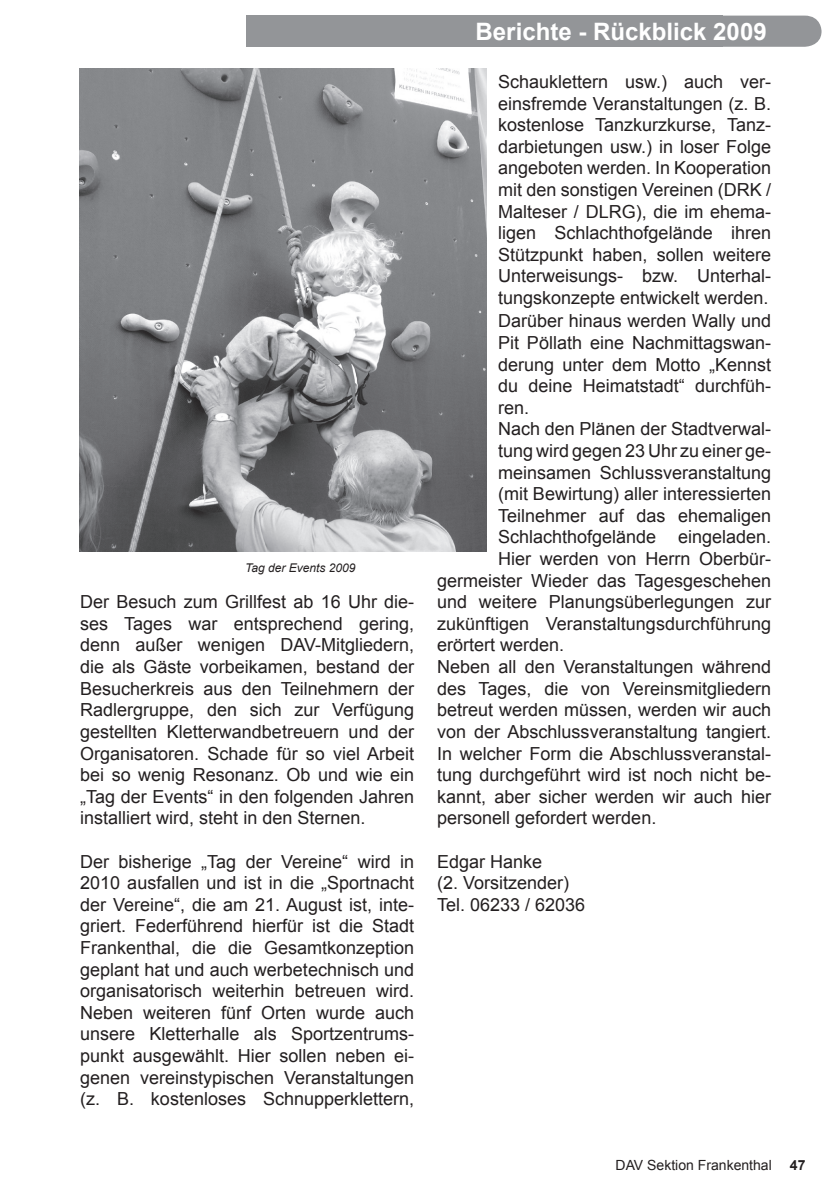
<style>
.page{position:relative;width:840px;height:1191px;background:#fff}
.page>*{position:absolute;margin:0;border:0;box-sizing:border-box;transform-origin:0 0}
.t1{font:700 24px "Arial";color:#fff}
.t2{font:18px/21.6px "Arial";color:#231f20;text-align:justify}
.t3{font:14px "Arial";color:#231f20}
.t4{font:700 14px "Arial";color:#231f20}
.t5{font:italic 12px "Arial";color:#231f20}
</style>
<div class="page">
<div style="left:721px;top:16px;width:100px;height:31px;background:#939598"></div>
<div style="left:246px;top:16px;width:475px;height:31px;background:#939598"></div>
<img style="left:79px;top:68px;width:407px;height:483px">
<p class="t5" style="left:245px;top:561px;width:112px">Tag der Events 2009</p>
<p class="t2" style="left:80px;top:591px;width:335px">Der Besuch zum Grillfest ab 16 Uhr die&shy;ses Tages war entsprechend gering, denn außer wenigen DAV-Mitgliedern, die als Gäste vorbeikamen, bestand der Besucherkreis aus den Teilnehmern der Radlergruppe, den sich zur Verfügung gestellten Kletterwandbetreuern und der Organisatoren. Schade für so viel Arbeit bei so wenig Resonanz. Ob und wie ein „Tag der Events“ in den folgenden Jahren installiert wird, steht in den Sternen.</p>
<p class="t2" style="left:80px;top:850px;width:335px">Der bisherige „Tag der Vereine“ wird in 2010 ausfallen und ist in die „Sportnacht der Vereine“, die am 21. August ist, inte&shy;griert. Federführend hierfür ist die Stadt Frankenthal, die die Gesamtkonzeption geplant hat und auch werbetechnisch und organisatorisch weiterhin betreuen wird.<br>Neben weiteren fünf Orten wurde auch unsere Kletterhalle als Sportzentrums&shy;punkt ausgewählt. Hier sollen neben ei&shy;genen vereinstypischen Veranstaltungen (z. B. kostenloses Schnupperklettern,</p>
<h1 class="t1" style="left:475px;top:18px;width:292px">Berichte - Rückblick 2009</h1>
<p class="t2" style="left:497px;top:71px;width:274px">Schauklettern usw.) auch ver&shy;einsfremde Veranstaltungen (z. B. kostenlose Tanzkurzkurse, Tanz&shy;darbietungen usw.) in loser Folge angeboten werden. In Kooperation mit den sonstigen Vereinen (DRK / Malteser / DLRG), die im ehema&shy;ligen Schlachthofgelände ihren Stützpunkt haben, sollen weitere Unterweisungs- bzw. Unterhal&shy;tungskonzepte entwickelt werden.</p>
<p class="t2" style="left:497px;top:310px;width:274px">Darüber hinaus werden Wally und</p>
<p class="t2" style="left:497px;top:332px;width:274px">Pit Pöllath eine Nachmittagswan-</p>
<p class="t2" style="left:497px;top:353px;width:274px">derung unter dem Motto „Kennst</p>
<p class="t2" style="left:497px;top:375px;width:274px">du deine Heimatstadt“ durchfüh-</p>
<p class="t2" style="left:497px;top:397px;width:33px">ren.</p>
<p class="t2" style="left:497px;top:418px;width:274px">Nach den Plänen der Stadtverwal-</p>
<p class="t2" style="left:497px;top:440px;width:274px">tung wird gegen 23 Uhr zu einer ge-</p>
<p class="t2" style="left:497px;top:461px;width:274px">meinsamen Schlussveranstaltung</p>
<p class="t2" style="left:497px;top:483px;width:274px">(mit Bewirtung) aller interessierten</p>
<p class="t2" style="left:497px;top:505px;width:274px">Teilnehmer auf das ehemaligen</p>
<p class="t2" style="left:497px;top:526px;width:274px">Schlachthofgelände eingeladen.</p>
<p class="t2" style="left:497px;top:548px;width:274px">Hier werden von Herrn Oberbür-</p>
<p class="t2" style="left:437px;top:569px;width:335px">germeister Wieder das Tagesgeschehen</p>
<p class="t2" style="left:437px;top:591px;width:335px">und weitere Planungsüberlegungen zur</p>
<p class="t2" style="left:437px;top:613px;width:335px">zukünftigen Veranstaltungsdurchführung</p>
<p class="t2" style="left:437px;top:634px;width:129px">erörtert werden.</p>
<p class="t2" style="left:437px;top:656px;width:335px">Neben all den Veranstaltungen während</p>
<p class="t2" style="left:437px;top:677px;width:335px">des Tages, die von Vereinsmitgliedern</p>
<p class="t2" style="left:437px;top:699px;width:335px">betreut werden müssen, werden wir auch</p>
<p class="t2" style="left:437px;top:721px;width:335px">von der Abschlussveranstaltung tangiert.</p>
<p class="t2" style="left:437px;top:742px;width:335px">In welcher Form die Abschlussveranstal-</p>
<p class="t2" style="left:437px;top:764px;width:335px">tung durchgeführt wird ist noch nicht be-</p>
<p class="t2" style="left:437px;top:785px;width:335px">kannt, aber sicher werden wir auch hier</p>
<p class="t2" style="left:437px;top:807px;width:221px">personell gefordert werden.</p>
<p class="t2" style="left:437px;top:850px;width:150px;text-align:left">Edgar Hanke<br>(2. Vorsitzender)<br>Tel. 06233 / 62036</p>
<p class="t3" style="left:615px;top:1157px;width:158px">DAV Sektion Frankenthal</p>
<p class="t4" style="left:789px;top:1157px;width:17px">47</p>
</div>
